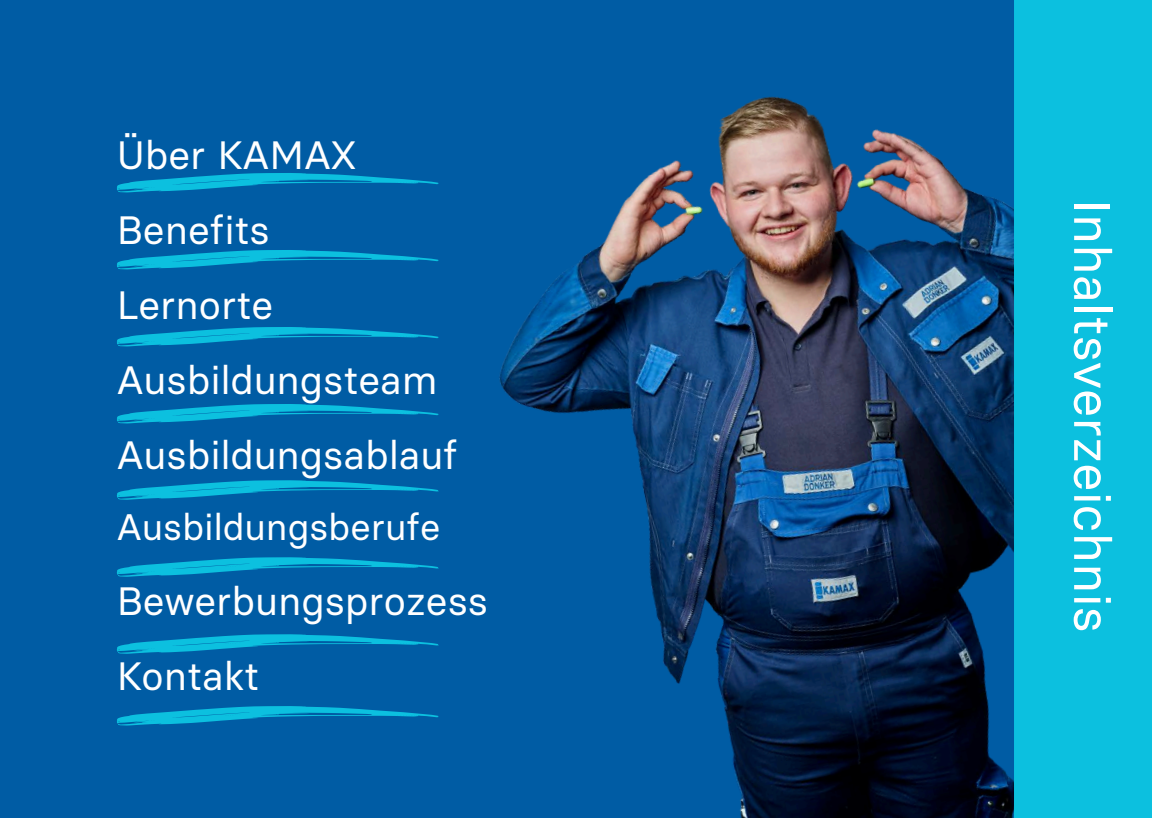
<style>
.page{position:relative;width:1152px;height:818px;background:#005ca4}
.page>*{position:absolute;margin:0;border:0;box-sizing:border-box;transform-origin:0 0}
.t1{font:51.45px "Basier Square";color:#fff}
.t2{font:39.45px "Basier Square";color:#fff}
.t3{font:36.9px "Basier Square";color:#fff}
</style>
<div class="page">
<svg style="left:117px;top:173px;width:247px;height:20px"></svg>
<svg style="left:117px;top:250px;width:247px;height:20px"></svg>
<svg style="left:117px;top:327px;width:247px;height:20px"></svg>
<svg style="left:117px;top:404px;width:247px;height:20px"></svg>
<svg style="left:117px;top:480px;width:247px;height:20px"></svg>
<svg style="left:117px;top:557px;width:247px;height:20px"></svg>
<svg style="left:117px;top:634px;width:247px;height:20px"></svg>
<svg style="left:117px;top:706px;width:247px;height:20px"></svg>
<img style="left:364px;top:96px;width:650px;height:722px">
<div style="left:1014px;top:0;width:138px;height:818px;background:#0cc0df"></div>
<p class="t2" style="left:117px;top:131px;width:241px">Über KAMAX</p>
<p class="t2" style="left:117px;top:206px;width:155px">Benefits</p>
<h1 class="t2" style="left:117px;top:281px;width:158px">Lernorte</h1>
<p class="t2" style="left:117px;top:356px;width:322px">Ausbildungsteam</p>
<p class="t2" style="left:117px;top:431px;width:343px">Ausbildungsablauf</p>
<p class="t3" style="left:117px;top:505px;width:325px">Ausbildungsberufe</p>
<p class="t2" style="left:117px;top:578px;width:373px">Bewerbungsprozess</p>
<p class="t2" style="left:117px;top:653px;width:144px">Kontakt</p>
<p class="t1" style="left:1123px;top:199px;width:435px;rotate:90deg">Inhaltsverzeichnis</p>
</div>
